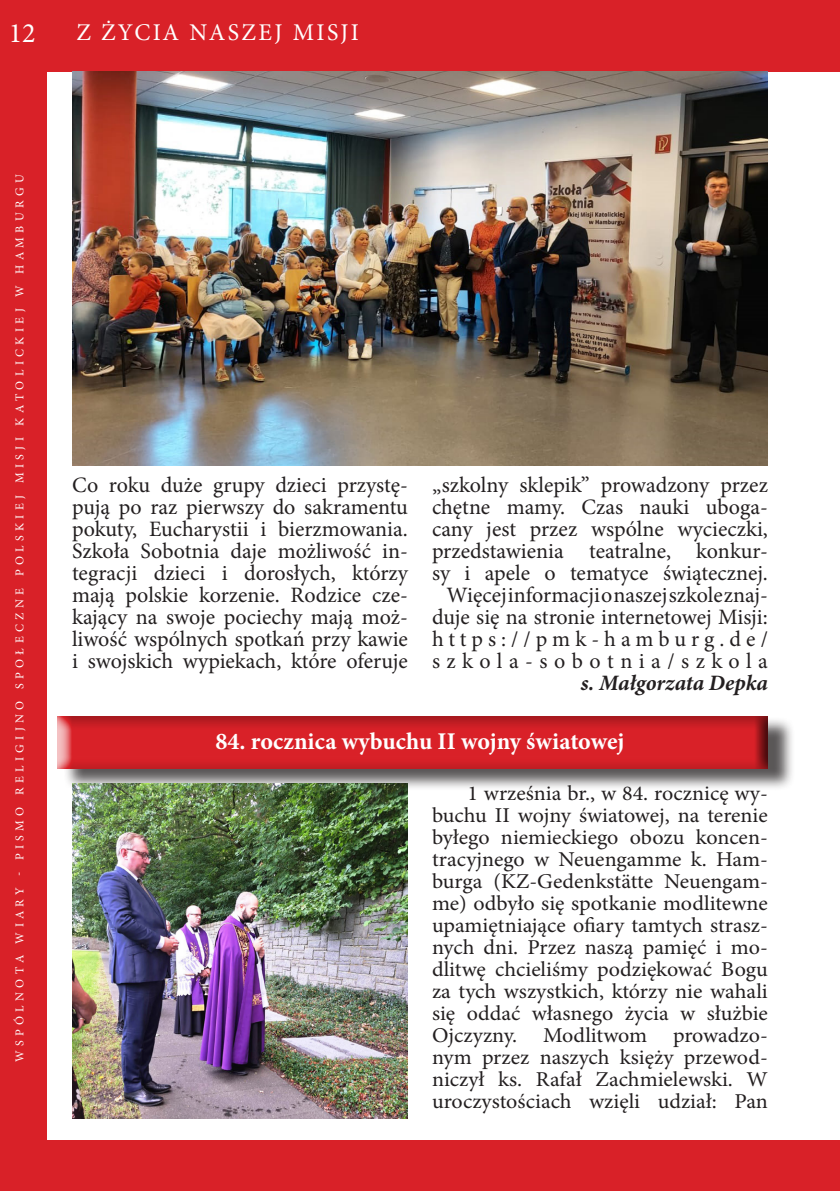
<style>
.page{position:relative;width:840px;height:1191px;background:#fff}
.page>*{position:absolute;margin:0;border:0;box-sizing:border-box;transform-origin:0 0}
.t1{font:28px "Minion Pro";color:#fff}
.t2{font:700 24px "Minion Pro";color:#fff}
.t3{font:24px "Minion Pro";letter-spacing:.1em;color:#fff}
.t4{font:22px/22px "Minion Pro";color:#231f20;text-align:justify}
.t5{font:22px/22px "Minion Pro";letter-spacing:.285em;color:#231f20}
.t6{font:italic 700 22px "Minion Pro";color:#231f20}
.t7{font:21.2px/22px "Minion Pro";color:#231f20;text-align:justify;scale:1.04 1}
.t8{font:12px "Minion Pro";letter-spacing:.37em;color:#fff}
</style>
<div class="page">
<div style="left:0;top:1140px;width:839px;height:51px;background:#d92128"></div>
<div style="left:0;top:0;width:46px;height:1191px;background:#d92128"></div>
<div style="left:0;top:0;width:839px;height:72px;background:#d92128"></div>
<img style="left:72px;top:72px;width:695px;height:394px">
<div style="left:64px;top:717px;width:730px;height:74px;background:#231f20;opacity:.75"></div>
<div style="left:61px;top:707px;width:707px;height:62px;background:#231f20;opacity:.75"></div>
<img style="left:72px;top:783px;width:336px;height:336px">
<p class="t1" style="left:9px;top:15px;width:28px">12</p>
<p class="t3" style="left:76px;top:16px;width:284px">Z ŻYCIA NASZEJ MISJI</p>
<p class="t8" style="left:12px;top:1062px;width:889px;rotate:-90deg">WSPÓLNOTA WIARY - PISMO RELIGIJNO SPOŁECZNE POLSKIEJ MISJI KATOLICKIEJ W HAMBURGU</p>
<p class="t4" style="left:72px;top:474px;width:337px">Co roku duże grupy dzieci przystę&shy;pują po raz pierwszy do sakramentu pokuty, Eucharystii i bierzmowania.<br>Szkoła Sobotnia daje możliwość in&shy;tegracji dzieci i dorosłych, którzy mają polskie korzenie. Rodzice cze&shy;kający na swoje pociechy mają moż&shy;liwość wspólnych spotkań przy kawie i swojskich wypiekach, które oferuje</p>
<p class="t4" style="left:432px;top:474px;width:337px">„szkolny sklepik” prowadzony przez</p>
<p class="t4" style="left:432px;top:496px;width:337px">chętne mamy. Czas nauki uboga&shy;cany jest przez wspólne wycieczki, przedstawienia teatralne, konkur&shy;sy i apele o tematyce świątecznej.</p>
<p class="t4" style="left:432px;top:584px;width:337px;text-align:right">Więcej informacji o naszej szkole znaj&shy;duje się na stronie internetowej Misji:</p>
<p class="t5" style="left:432px;top:628px;width:337px">https://pmk-hamburg.de/ szkola-sobotnia/szkola</p>
<p class="t6" style="left:580px;top:668px;width:189px">s. Małgorzata Depka</p>
<p class="t2" style="left:215px;top:724px;width:410px">84. rocznica wybuchu II wojny światowej</p>
<p class="t7" style="left:432px;top:782px;width:324px;text-indent:35px">1 września br., w 84. rocznicę wy&shy;buchu II wojny światowej, na terenie byłego niemieckiego obozu koncen&shy;tracyjnego w Neuengamme k. Ham&shy;burga (KZ-Gedenkstätte Neuengam&shy;me) odbyło się spotkanie modlitewne upamiętniające ofiary tamtych strasz&shy;nych dni. Przez naszą pamięć i mo&shy;dlitwę chcieliśmy podziękować Bogu za tych wszystkich, którzy nie wahali się oddać własnego życia w służbie Ojczyzny. Modlitwom prowadzo&shy;nym przez naszych księży przewod&shy;niczył ks. Rafał Zachmielewski. W uroczystościach wzięli udział: Pan</p>
</div>
